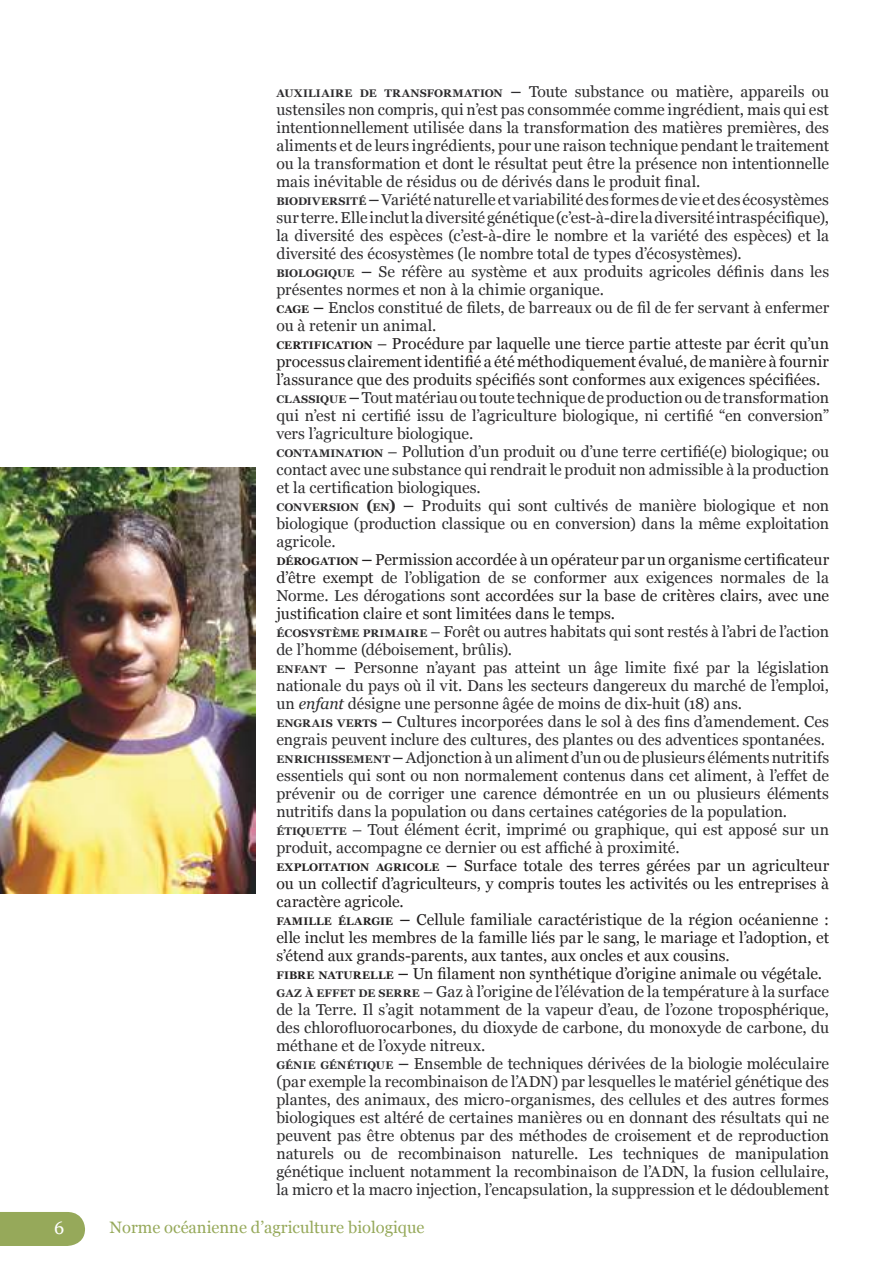
<style>
.page{position:relative;width:893px;height:1263px;background:#fff}
.page>*{position:absolute;margin:0;border:0;box-sizing:border-box;transform-origin:0 0}
.t1{font:18px "Georgia";color:#fff}
.t2{font:16.5px "Georgia";color:#96a95a}
.t3{font:15.75px/18px "Georgia";color:#2d2c2e}
.s1{font-weight:700;font-size:10.95px}
.s2{font-weight:700}
.s3{font-weight:700;font-size:10.95px;color:#221f1f}
.s4{font-weight:700;color:#221f1f}
.s5{color:#221f1f}
.s6{font-style:italic}
</style>
<div class="page">
<div style="left:0;top:1212px;width:85px;height:34px;background:#96a95a"></div>
<img style="left:0;top:467px;width:255px;height:426px">
<p class="t3" style="left:276px;top:83px;width:554px"><span class="s1">AUXILIAIRE DE TRANSFORMATION</span> <span class="s2">–</span> Toute substance ou matière, appareils ou ustensiles non compris, qui n’est pas consommée comme ingrédient, mais qui est intentionnellement utilisée dans la transformation des matières premières, des aliments et de leurs ingrédients, pour une raison technique pendant le traitement ou la transformation et dont le résultat peut être la présence non intentionnelle mais inévitable de résidus ou de dérivés dans le produit final.<br><span class="s1">BIODIVERSITÉ</span> <span class="s2">–</span> Variété naturelle et variabilité des formes de vie et des écosystèmes sur terre. Elle inclut la diversité génétique (c’est-à-dire la diversité intraspécifique), la diversité des espèces (c’est-à-dire le nombre et la variété des espèces) et la diversité des écosystèmes (le nombre total de types d’écosystèmes).<br><span class="s1">BIOLOGIQUE</span> <span class="s2">–</span> Se réfère au système et aux produits agricoles définis dans les présentes normes et non à la chimie organique.<br><span class="s3">CAGE</span> <span class="s4">–</span> Enclos constitué de filets, de barreaux ou de fil de fer servant à enfermer ou à retenir un animal.<br><span class="s3">CERTIFICATION</span> <span class="s5">– Procédure par laquelle une tierce partie atteste par écrit qu’un processus clairement identifié a été méthodiquement évalué, de manière à fournir l’assurance que des produits spécifiés sont conformes aux exigences spécifiées.<br></span><span class="s1">CLASSIQUE</span> <span class="s2">–</span> Tout matériau ou toute technique de production ou de transformation qui n’est ni certifié issu de l’agriculture biologique, ni certifié “en conversion” vers l’agriculture biologique.<br><span class="s1">CONTAMINATION</span> – Pollution d’un produit ou d’une terre certifié(e) biologique; ou contact avec une substance qui rendrait le produit non admissible à la production et la certification biologiques.<br><span class="s1">CONVERSION</span> <span class="s2">(</span><span class="s1">EN</span><span class="s2">)</span> <span class="s2">–</span> Produits qui sont cultivés de manière biologique et non biologique (production classique ou en conversion) dans la même exploitation agricole.<br><span class="s3">DÉROGATION</span> <span class="s4">–</span> <span class="s5">Permission accordée à un opérateur par un organisme certificateur d’être exempt</span> de l’obligation de se conformer aux exigences normales de la Norme. Les dérogations sont <span class="s5">accordées sur la base de critères clairs, avec une justification claire et sont limitées dans le temps.<br></span><span class="s1">ÉCOSYSTÈME PRIMAIRE</span> – Forêt ou autres habitats qui sont restés à l’abri de l’action de l’homme (déboisement, brûlis).<br><span class="s1">ENFANT</span> <span class="s2">–</span> Personne n’ayant pas atteint un âge limite fixé par la législation nationale du pays où il vit. Dans les secteurs dangereux du marché de l’emploi, un <span class="s6">enfant</span> désigne une personne âgée de moins de dix-huit (18) ans.<br><span class="s1">ENGRAIS VERTS</span> <span class="s2">–</span> Cultures incorporées dans le sol à des fins d’amendement. Ces engrais peuvent inclure des cultures, des plantes ou des adventices spontanées.<br><span class="s1">ENRICHISSEMENT</span> <span class="s2">–</span> Adjonction à un aliment d’un ou de plusieurs éléments nutritifs essentiels qui sont ou non normalement contenus dans cet aliment, à l’effet de prévenir ou de corriger une carence démontrée en un ou plusieurs éléments nutritifs dans la population ou dans certaines catégories de la population.<br><span class="s1">ÉTIQUETTE</span> – Tout élément écrit, imprimé ou graphique, qui est apposé sur un produit, accompagne ce dernier ou est affiché à proximité.<br><span class="s3">EXPLOITATION AGRICOLE</span> <span class="s4">–</span> <span class="s5">Surface totale des terres gérées par un agriculteur ou un collectif d’agriculteurs, y compris toutes les activités ou les entreprises à caractère agricole.<br></span><span class="s3">FAMILLE ÉLARGIE</span> <span class="s4">–</span> <span class="s5">Cellule familiale caractéristique de la région océanienne : elle inclut les membres de la famille liés par le sang, le mariage et l’adoption, et s’étend aux grands-parents, aux tantes, aux oncles et aux cousins</span>.<br><span class="s3">FIBRE NATURELLE</span> <span class="s4">–</span> <span class="s5">Un filament non synthétique d’origine animale ou végétale.<br></span><span class="s1">GAZ À EFFET DE SERRE</span> – Gaz à l’origine de l’élévation de la température à la surface de la Terre. Il s’agit notamment de la vapeur d’eau, de l’ozone troposphérique, des chlorofluorocarbones, du dioxyde de carbone, du monoxyde de carbone, du méthane et de l’oxyde nitreux.<br><span class="s1">GÉNIE GÉNÉTIQUE</span> <span class="s2">–</span> Ensemble de techniques dérivées de la biologie moléculaire (par exemple la recombinaison de l’ADN) par lesquelles le matériel génétique des plantes, des animaux, des micro-organismes, des cellules et des autres formes biologiques est altéré de certaines manières ou en donnant des résultats qui ne peuvent pas être obtenus par des méthodes de croisement et de reproduction naturels ou de recombinaison naturelle. Les techniques de manipulation génétique incluent notamment la recombinaison de l’ADN, la fusion cellulaire, la micro et la macro injection, l’encapsulation, la suppression et le dédoublement</p>
<p class="t1" style="left:54px;top:1217px;width:12px">6</p>
<p class="t2" style="left:109px;top:1217px;width:317px">Norme océanienne d’agriculture biologique</p>
</div>
